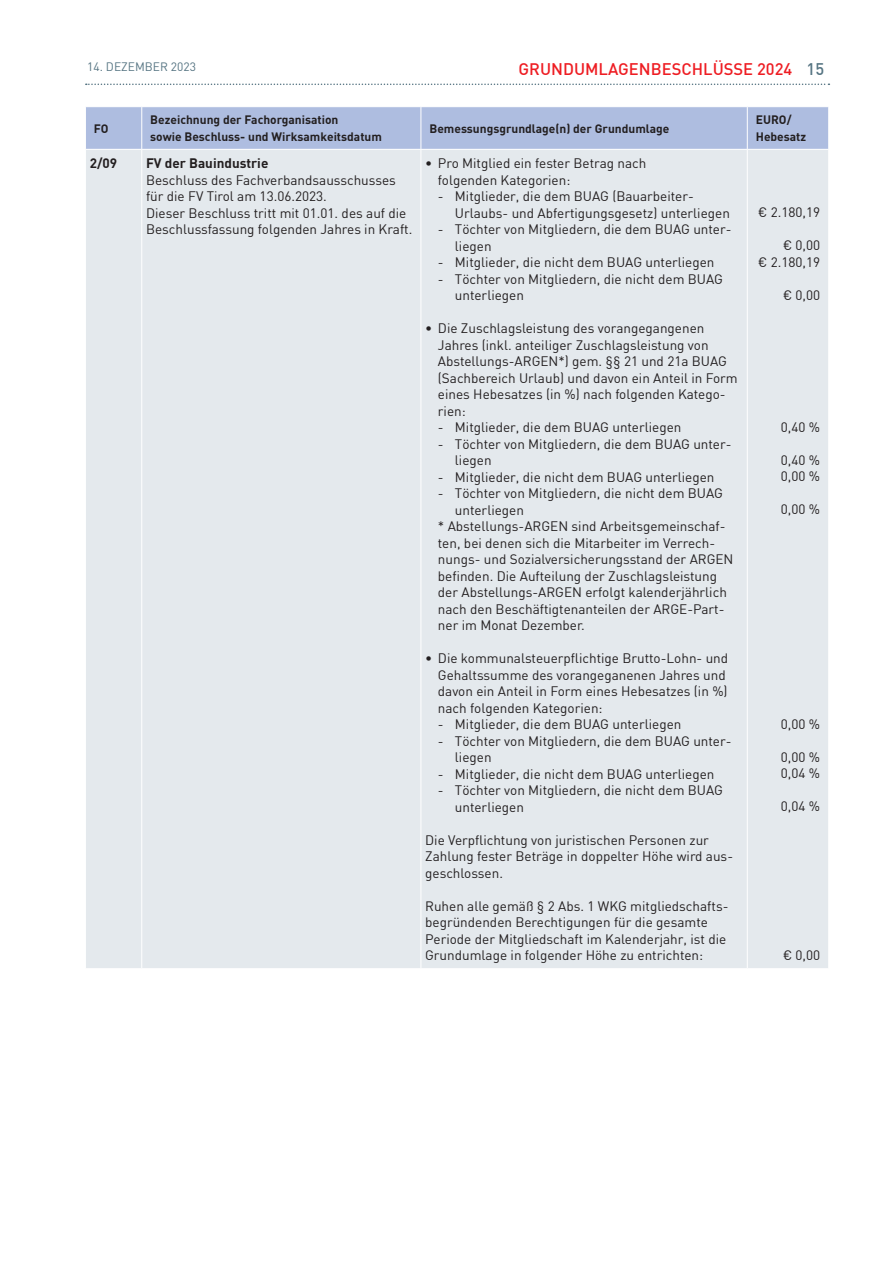
<style>
.page{position:relative;width:893px;height:1263px;background:#fff}
.page>*{position:absolute;margin:0;border:0;box-sizing:border-box;transform-origin:0 0}
.t1{font:500 16.5px "DIN";color:#ee1d23}
.t2{font:13.5px/16.5px "DIN";color:#231f20}
.t3{font:700 13.5px "DIN";color:#231f20}
.t4{font:700 12px/16.5px "DIN";color:#231f20}
.t5{font:12px "DIN";color:#557482}
.s1{color:#557482}
</style>
<div class="page">
<svg style="left:86px;top:84px;width:743px;height:1px"></svg>
<div style="left:86px;top:107px;width:742px;height:42px;background:#aebde0"></div>
<div style="left:86px;top:150px;width:742px;height:818px;background:#e4e9ed"></div>
<hr style="left:141px;top:150px;width:1px;height:818px;background:#fff">
<hr style="left:421px;top:150px;width:1px;height:818px;background:#fff">
<hr style="left:747px;top:150px;width:1px;height:818px;background:#fff">
<hr style="left:141px;top:107px;width:1px;height:42px;background:#fff">
<hr style="left:421px;top:107px;width:1px;height:42px;background:#fff">
<hr style="left:747px;top:107px;width:1px;height:42px;background:#fff">
<p class="t5" style="left:87px;top:59px;width:110px">14. DEZEMBER 2023</p>
<p class="t1" style="left:518px;top:58px;width:307px">GRUNDUMLAGENBESCHLÜSSE 2024 <span class="s1">15</span></p>
<p class="t4" style="left:94px;top:119px;width:16px">FO</p>
<p class="t4" style="left:150px;top:111px;width:233px">Bezeichnung der Fachorganisation<br>sowie Beschluss- und Wirksamkeitsdatum</p>
<p class="t4" style="left:429px;top:119px;width:242px">Bemessungsgrundlage(n) der Grundumlage</p>
<p class="t4" style="left:756px;top:111px;width:52px">EURO/<br>Hebesatz</p>
<p class="t3" style="left:90px;top:154px;width:29px">2/09</p>
<p class="t3" style="left:146px;top:154px;width:124px">FV der Bauindustrie</p>
<p class="t2" style="left:146px;top:171px;width:268px">Beschluss des Fachverbandsausschusses für die FV Tirol am 13.06.2023.<br>Dieser Beschluss tritt mit 01.01. des auf die Beschlussfassung folgenden Jahres in Kraft.</p>
<p class="t2" style="left:438px;top:155px;width:210px;text-indent:-13px">• Pro Mitglied ein fester Betrag nach folgenden Kategorien:</p>
<p class="t2" style="left:455px;top:188px;width:276px;text-indent:-17px">- Mitglieder, die dem BUAG (Bauarbeiter-<br>Urlaubs- und Abfertigungsgesetz) unterliegen</p>
<p class="t2" style="left:455px;top:221px;width:278px;text-indent:-17px">- Töchter von Mitgliedern, die dem BUAG unter&shy;liegen</p>
<p class="t2" style="left:438px;top:254px;width:278px">- Mitglieder, die nicht dem BUAG unterliegen</p>
<p class="t2" style="left:455px;top:270px;width:270px;text-indent:-17px">- Töchter von Mitgliedern, die nicht dem BUAG unterliegen</p>
<p class="t2" style="left:438px;top:320px;width:301px;text-indent:-13px">• Die Zuschlagsleistung des vorangegangenen Jahres (inkl. anteiliger Zuschlagsleistung von Abstellungs-ARGEN*) gem. §§ 21 und 21a BUAG (Sachbereich Urlaub) und davon ein Anteil in Form eines Hebesatzes (in %) nach folgenden Katego&shy;rien:</p>
<p class="t2" style="left:438px;top:419px;width:245px">- Mitglieder, die dem BUAG unterliegen</p>
<p class="t2" style="left:455px;top:435px;width:278px;text-indent:-17px">- Töchter von Mitgliedern, die dem BUAG unter&shy;liegen</p>
<p class="t2" style="left:438px;top:468px;width:278px">- Mitglieder, die nicht dem BUAG unterliegen</p>
<p class="t2" style="left:438px;top:485px;width:287px">- Töchter von Mitgliedern, die nicht dem BUAG</p>
<p class="t2" style="left:455px;top:501px;width:71px">unterliegen</p>
<p class="t2" style="left:438px;top:518px;width:289px">* Abstellungs-ARGEN sind Arbeitsgemeinschaf-</p>
<p class="t2" style="left:438px;top:534px;width:279px">ten, bei denen sich die Mitarbeiter im Verrech-</p>
<p class="t2" style="left:438px;top:551px;width:297px">nungs- und Sozialversicherungsstand der ARGEN</p>
<p class="t2" style="left:438px;top:567px;width:281px">befinden. Die Aufteilung der Zuschlagsleistung</p>
<p class="t2" style="left:438px;top:584px;width:290px">der Abstellungs-ARGEN erfolgt kalenderjährlich</p>
<p class="t2" style="left:438px;top:600px;width:288px">nach den Beschäftigtenanteilen der ARGE-Part-</p>
<p class="t2" style="left:438px;top:617px;width:148px">ner im Monat Dezember.</p>
<p class="t2" style="left:438px;top:650px;width:292px;text-indent:-13px">• Die kommunalsteuerpflichtige Brutto-Lohn- und Gehaltssumme des vorangeganenen Jahres und davon ein Anteil in Form eines Hebesatzes (in %) nach folgenden Kategorien:</p>
<p class="t2" style="left:438px;top:716px;width:245px">- Mitglieder, die dem BUAG unterliegen</p>
<p class="t2" style="left:455px;top:732px;width:278px;text-indent:-17px">- Töchter von Mitgliedern, die dem BUAG unter&shy;liegen</p>
<p class="t2" style="left:438px;top:765px;width:278px">- Mitglieder, die nicht dem BUAG unterliegen</p>
<p class="t2" style="left:455px;top:782px;width:270px;text-indent:-17px">- Töchter von Mitgliedern, die nicht dem BUAG unterliegen</p>
<p class="t2" style="left:425px;top:831px;width:309px">Die Verpflichtung von juristischen Personen zur<br>Zahlung fester Beträge in doppelter Höhe wird aus&shy;geschlossen.</p>
<p class="t2" style="left:425px;top:897px;width:305px">Ruhen alle gemäß § 2 Abs. 1 WKG mitgliedschafts&shy;begründenden Berechtigungen für die gesamte Periode der Mitgliedschaft im Kalenderjahr, ist die Grundumlage in folgender Höhe zu entrichten:</p>
<p class="t2" style="left:758px;top:204px;width:64px">€ 2.180,19</p>
<p class="t2" style="left:758px;top:237px;width:64px;text-align:right">€ 0,00<br>€ 2.180,19</p>
<p class="t2" style="left:783px;top:287px;width:39px">€ 0,00</p>
<p class="t2" style="left:781px;top:419px;width:41px">0,40 %</p>
<p class="t2" style="left:781px;top:452px;width:41px">0,40 %<br>0,00 %</p>
<p class="t2" style="left:781px;top:501px;width:41px">0,00 %</p>
<p class="t2" style="left:781px;top:716px;width:41px">0,00 %</p>
<p class="t2" style="left:781px;top:749px;width:41px">0,00 %<br>0,04 %</p>
<p class="t2" style="left:781px;top:798px;width:41px">0,04 %</p>
<p class="t2" style="left:783px;top:946px;width:39px">€ 0,00</p>
</div>
